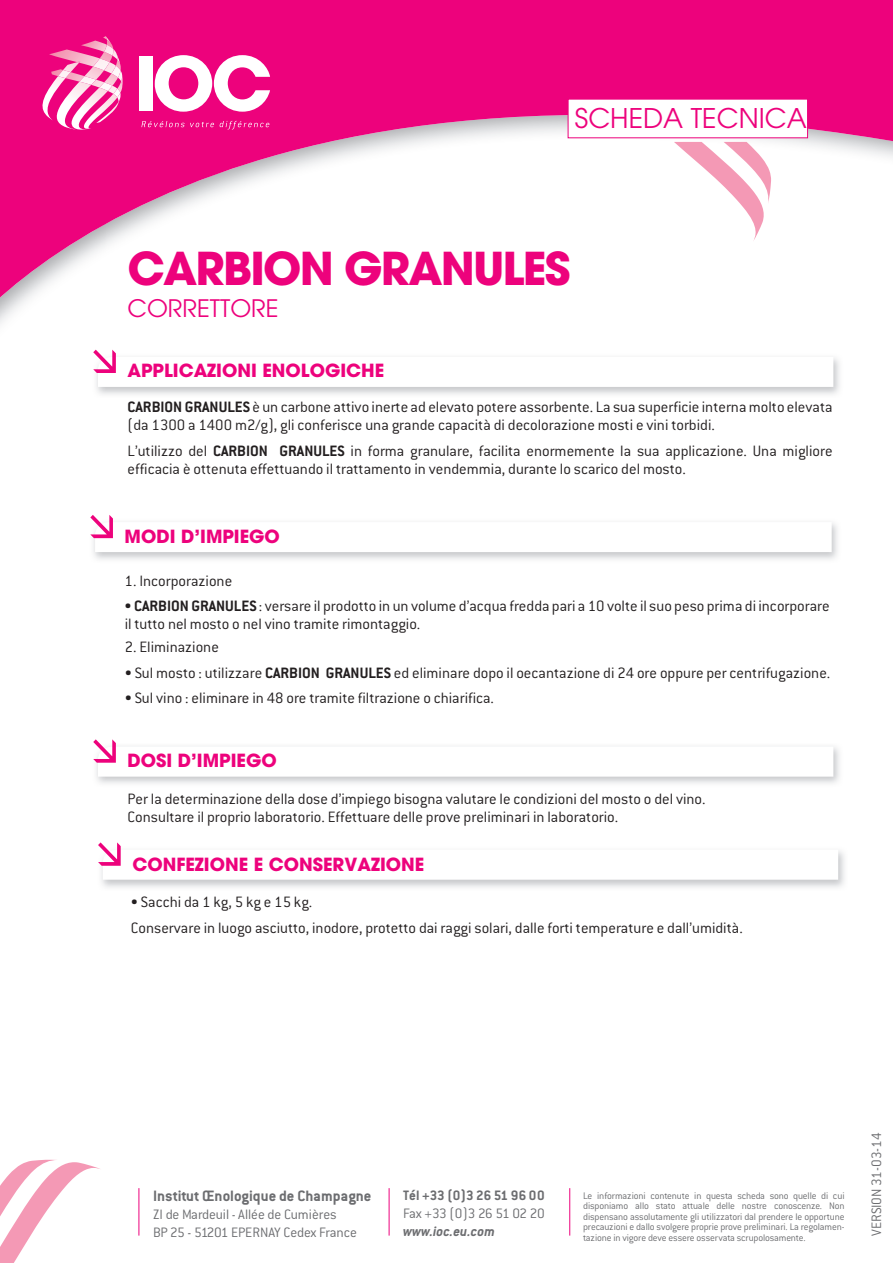
<style>
.page{position:relative;width:893px;height:1263px;background:#fff}
.page>*{position:absolute;margin:0;border:0;box-sizing:border-box;transform-origin:0 0}
.t1{font:700 45px "Avant Garde LT";letter-spacing:-.04em;color:#ed027c}
.t2{font:27px "Avant Garde LT";color:#ed027c}
.t3{font:24px "Avant Garde LT";color:#ed027c}
.t4{font:700 18px "Avant Garde LT";color:#ed027c}
.t5{font:300 16.5px/18px "Conduit ITC";color:#231f20}
.t6{font:700 16.5px "Conduit ITC";color:#6c6d70}
.t7{font:300 15px/18px "Conduit ITC";letter-spacing:-.01em;color:#6c6d70}
.t8{font:700 15px "Conduit ITC";color:#6c6d70}
.t9{font:300 15px "Conduit ITC";letter-spacing:-.03em;color:#6c6d70}
.t10{font:italic 700 15px "Conduit ITC";color:#6c6d70}
.t11{font:300 10.5px/10.5px "Conduit ITC";letter-spacing:-.015em;color:#6c6d70;text-align:justify}
.s1{font-weight:700}
</style>
<div class="page">
<svg style="left:0;top:0;width:893px;height:350px"></svg>
<svg style="left:0;top:1160px;width:100px;height:103px"></svg>
<svg style="left:567px;top:98px;width:241px;height:41px"></svg>
<hr style="left:139px;top:1188px;width:1px;height:47px;background:#ed027c">
<hr style="left:389px;top:1188px;width:1px;height:47px;background:#ed027c">
<hr style="left:569px;top:1188px;width:1px;height:47px;background:#ed027c">
<img style="left:49px;top:49px;width:6px;height:13px">
<img style="left:121px;top:75px;width:2px;height:54px">
<img style="left:113px;top:105px;width:8px;height:25px">
<img style="left:55px;top:36px;width:58px;height:94px">
<img style="left:93px;top:58px;width:6px;height:12px">
<img style="left:79px;top:76px;width:17px;height:9px">
<svg style="left:99px;top:36px;width:23px;height:69px;background:#f47fb8"></svg>
<img style="left:39px;top:62px;width:40px;height:59px">
<svg style="left:58px;top:70px;width:13px;height:8px"></svg>
<svg style="left:141px;top:121px;width:73px;height:6px"></svg>
<svg style="left:220px;top:121px;width:49px;height:8px"></svg>
<div style="left:139px;top:56px;width:14px;height:55px;background:#fff"></div>
<svg style="left:155px;top:55px;width:115px;height:57px"></svg>
<img style="left:674px;top:142px;width:92px;height:100px">
<img style="left:724px;top:142px;width:47px;height:62px">
<svg style="left:93px;top:350px;width:740px;height:37px"></svg>
<svg style="left:90px;top:515px;width:742px;height:37px"></svg>
<svg style="left:93px;top:739px;width:740px;height:38px"></svg>
<svg style="left:98px;top:842px;width:740px;height:38px"></svg>
<h2 class="t2" style="left:575px;top:102px;width:233px">SCHEDA TECNICA</h2>
<h1 class="t1" style="left:128px;top:239px;width:444px">CARBION GRANULES</h1>
<h3 class="t3" style="left:128px;top:294px;width:153px">CORRETTORE</h3>
<p class="t4" style="left:128px;top:359px;width:258px">APPLICAZIONI ENOLOGICHE</p>
<p class="t5" style="left:128px;top:398px;width:706px"><span class="s1">CARBION GRANULES</span> è un carbone attivo inerte ad elevato potere assorbente. La sua superficie interna molto elevata (da 1300 a 1400 m2/g), gli conferisce una grande capacità di decolorazione mosti e vini torbidi.</p>
<p class="t5" style="left:128px;top:442px;width:706px">L’utilizzo del <span class="s1">CARBION GRANULES</span> in forma granulare, facilita enormemente la sua applicazione. Una migliore efficacia è ottenuta effettuando il trattamento in vendemmia, durante lo scarico del mosto.</p>
<p class="t4" style="left:125px;top:525px;width:157px">MODI D’IMPIEGO</p>
<p class="t5" style="left:125px;top:571px;width:109px">1. Incorporazione</p>
<p class="t5" style="left:125px;top:597px;width:707px">• <span class="s1">CARBION GRANULES</span> : versare il prodotto in un volume d’acqua fredda pari a 10 volte il suo peso prima di incorporare il tutto nel mosto o nel vino tramite rimontaggio.</p>
<p class="t5" style="left:125px;top:638px;width:96px">2. Eliminazione</p>
<p class="t5" style="left:125px;top:664px;width:707px">• Sul mosto : utilizzare <span class="s1">CARBION GRANULES</span> ed eliminare dopo il oecantazione di 24 ore oppure per centrifugazione.</p>
<p class="t5" style="left:125px;top:689px;width:371px">• Sul vino : eliminare in 48 ore tramite filtrazione o chiarifica.</p>
<p class="t4" style="left:128px;top:749px;width:151px">DOSI D’IMPIEGO</p>
<p class="t5" style="left:128px;top:790px;width:580px">Per la determinazione della dose d’impiego bisogna valutare le condizioni del mosto o del vino.<br>Consultare il proprio laboratorio. Effettuare delle prove preliminari in laboratorio.</p>
<p class="t4" style="left:132px;top:852px;width:293px">CONFEZIONE E CONSERVAZIONE</p>
<p class="t5" style="left:131px;top:889px;width:613px;line-height:25.5px">• Sacchi da 1 kg, 5 kg e 15 kg.<br>Conservare in luogo asciutto, inodore, protetto dai raggi solari, dalle forti temperature e dall’umidità.</p>
<p class="t6" style="left:153px;top:1186px;width:220px">Institut Œnologique de Champagne</p>
<p class="t7" style="left:153px;top:1205px;width:205px">ZI de Mardeuil - Allée de Cumières<br>BP 25 - 51201 EPERNAY Cedex France</p>
<p class="t8" style="left:403px;top:1186px;width:143px">Tél +33 (0)3 26 51 96 00</p>
<p class="t9" style="left:403px;top:1205px;width:143px">Fax +33 (0)3 26 51 02 20</p>
<p class="t10" style="left:403px;top:1222px;width:93px">www.ioc.eu.com</p>
<p class="t11" style="left:583px;top:1190px;width:263px">Le informazioni contenute in questa scheda sono quelle di cui disponiamo allo stato attuale delle nostre conoscenze. Non dispensano assolutamente gli utilizzatori dal prendere le opportune precauzioni e dallo svolgere proprie prove preliminari. La regolamen&shy;tazione in vigore deve essere osservata scrupolosamente.</p>
<p class="t7" style="left:867px;top:1235px;width:104px;rotate:-90deg">VERSION 31-03-14</p>
</div>
